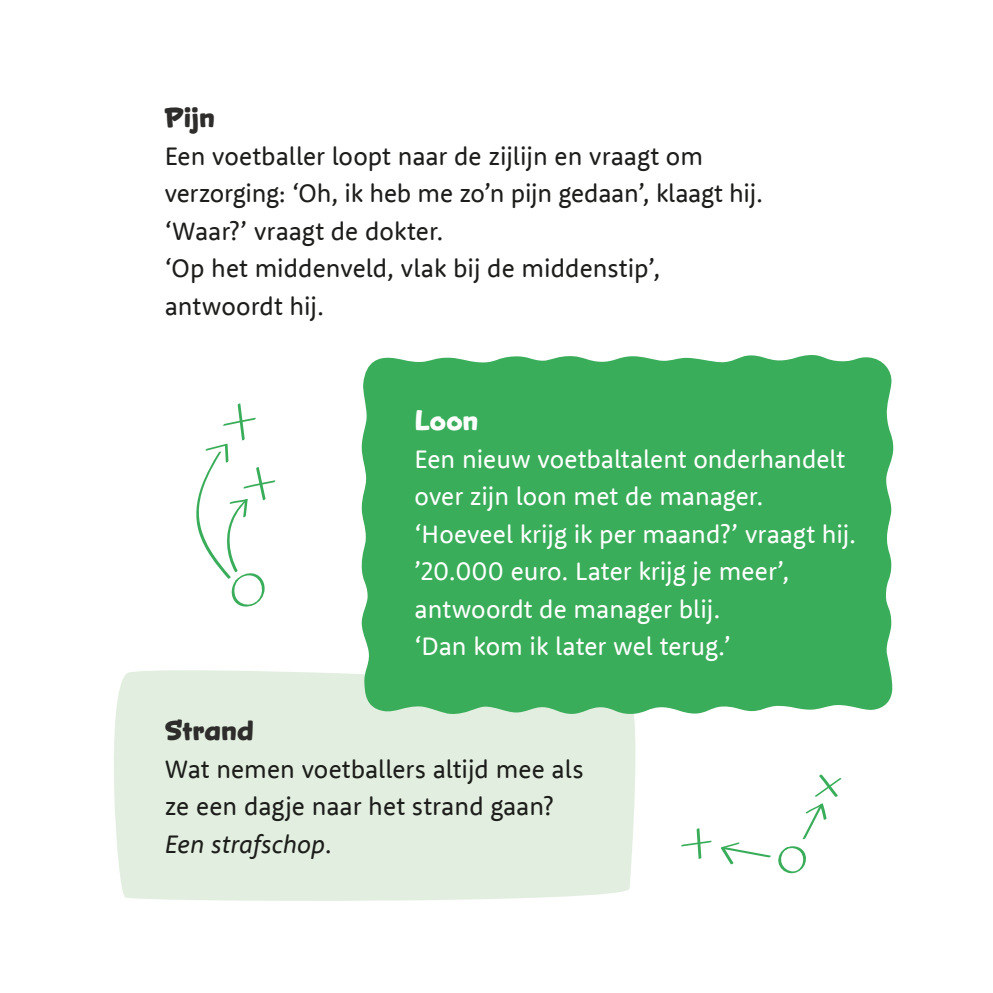
<style>
.page{position:relative;width:993px;height:993px;background:#fff}
.page>*{position:absolute;margin:0;border:0;box-sizing:border-box;transform-origin:0 0}
.t1{font:700 27.5px "Snicker";color:#2e2d2c}
.t2{font:700 27.5px "Snicker";color:#fff}
.t3{font:26px/37.5px "Rooney Sans";color:#1d1d1b}
.t4{font:26px/37.5px "Rooney Sans";color:#fff}
.s1{font-style:italic}
</style>
<div class="page">
<div style="left:114px;top:670px;width:522px;height:231px;background:#e2efe0"></div>
<div style="left:361px;top:355px;width:532px;height:359px;background:#3aad5a"></div>
<svg style="left:778px;top:774px;width:63px;height:99px"></svg>
<svg style="left:721px;top:842px;width:49px;height:22px"></svg>
<svg style="left:681px;top:828px;width:30px;height:31px"></svg>
<svg style="left:196px;top:403px;width:79px;height:204px"></svg>
<p class="t1" style="left:165px;top:100px;width:51px">Pijn</p>
<p class="t3" style="left:165px;top:136px;width:599px">Een voetballer loopt naar de zijlijn en vraagt om verzorging: ‘Oh, ik heb me zo’n pijn gedaan’, klaagt hij. ‘Waar?’ vraagt de dokter.<br>‘Op het middenveld, vlak bij de middenstip’, antwoordt hij.</p>
<p class="t2" style="left:414px;top:402px;width:65px">Loon</p>
<p class="t4" style="left:414px;top:439px;width:443px">Een nieuw voetbaltalent onderhandelt over zijn loon met de manager. ‘Hoeveel krijg ik per maand?’ vraagt hij. ’20.000 euro. Later krijg je meer’, antwoordt de manager blij.<br>‘Dan kom ik later wel terug.’</p>
<p class="t1" style="left:165px;top:712px;width:90px">Strand</p>
<p class="t3" style="left:165px;top:749px;width:420px">Wat nemen voetballers altijd mee als ze een dagje naar het strand gaan?<br><span class="s1">Een strafschop</span>.</p>
</div>
